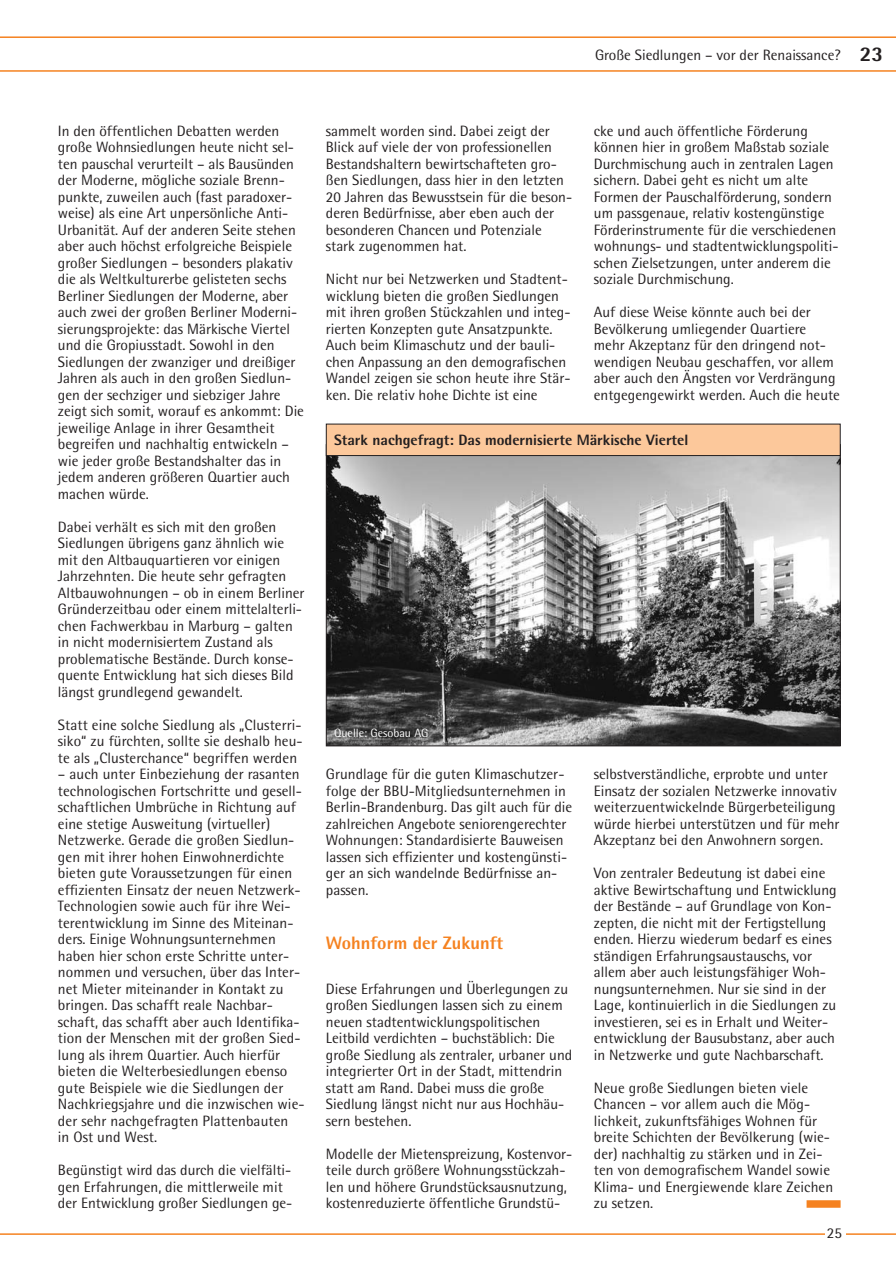
<style>
.page{position:relative;width:896px;height:1271px;background:#fff}
.page>*{position:absolute;margin:0;border:0;box-sizing:border-box;transform-origin:0 0}
.t1{font:800 18px "Rotis Semi Sans";color:#f58220}
.t2{font:15px/16.5px "Rotis Semi Sans";color:#231f20}
.t3{font:800 15px "Rotis Semi Sans";color:#231f20}
.t4{font:12px "Rotis Semi Sans";color:#fff}
.s1{font-weight:800;font-size:21px}
</style>
<div class="page">
<hr style="left:0;top:1233px;width:896px;height:2px;background:#f58220">
<svg style="left:0;top:36px;width:896px;height:36px"></svg>
<div style="left:825px;top:1215px;width:20px;height:30px;background:#fff"></div>
<div style="left:806px;top:1200px;width:34px;height:8px;background:#f58220"></div>
<img style="left:328px;top:456px;width:510px;height:288px">
<div style="left:326px;top:424px;width:514px;height:32px;background:#fcc89b"></div>
<div style="left:326px;top:424px;width:514px;height:32px;border:1px solid #231f20"></div>
<p class="t2" style="left:595px;top:47px;width:290px">Große Siedlungen – vor der Renaissance? <span class="s1">23</span></p>
<p class="t2" style="left:58px;top:122px;width:248px">In den öffentlichen Debatten werden große Wohnsiedlungen heute nicht sel&shy;ten pauschal verurteilt – als Bausünden der Moderne, mögliche soziale Brenn&shy;punkte, zuweilen auch (fast paradoxer&shy;weise) als eine Art unpersönliche Anti-Urbanität. Auf der anderen Seite stehen aber auch höchst erfolgreiche Beispiele großer Siedlungen – besonders plakativ die als Weltkulturerbe gelisteten sechs Berliner Siedlungen der Moderne, aber auch zwei der großen Berliner Moderni&shy;sierungsprojekte: das Märkische Viertel und die Gropiusstadt. Sowohl in den Siedlungen der zwanziger und dreißiger Jahren als auch in den großen Siedlun&shy;gen der sechziger und siebziger Jahre zeigt sich somit, worauf es ankommt: Die jeweilige Anlage in ihrer Gesamtheit begreifen und nachhaltig entwickeln – wie jeder große Bestandshalter das in jedem anderen größeren Quartier auch machen würde.</p>
<p class="t2" style="left:58px;top:518px;width:248px">Dabei verhält es sich mit den großen Siedlungen übrigens ganz ähnlich wie mit den Altbauquartieren vor einigen Jahrzehnten. Die heute sehr gefragten Altbauwohnungen – ob in einem Berliner Gründerzeitbau oder einem mittelalterli&shy;chen Fachwerkbau in Marburg – galten in nicht modernisiertem Zustand als problematische Bestände. Durch konse&shy;quente Entwicklung hat sich dieses Bild längst grundlegend gewandelt.</p>
<p class="t2" style="left:58px;top:716px;width:246px;text-align:justify">Statt eine solche Siedlung als „Clusterri&shy;siko“ zu fürchten, sollte sie deshalb heu&shy;te als „Clusterchance“ begriffen werden</p>
<p class="t2" style="left:58px;top:766px;width:248px">– auch unter Einbeziehung der rasanten technologischen Fortschritte und gesell&shy;schaftlichen Umbrüche in Richtung auf eine stetige Ausweitung (virtueller)<br>Netzwerke. Gerade die großen Siedlun&shy;gen mit ihrer hohen Einwohnerdichte bieten gute Voraussetzungen für einen effizienten Einsatz der neuen Netzwerk-Technologien sowie auch für ihre Wei&shy;terentwicklung im Sinne des Miteinan&shy;ders. Einige Wohnungsunternehmen haben hier schon erste Schritte unter&shy;nommen und versuchen, über das Inter&shy;net Mieter miteinander in Kontakt zu bringen. Das schafft reale Nachbar&shy;schaft, das schafft aber auch Identifika&shy;tion der Menschen mit der großen Sied&shy;lung als ihrem Quartier. Auch hierfür bieten die Welterbesiedlungen ebenso gute Beispiele wie die Siedlungen der Nachkriegsjahre und die inzwischen wie&shy;der sehr nachgefragten Plattenbauten<br>in Ost und West.</p>
<p class="t2" style="left:58px;top:1162px;width:236px">Begünstigt wird das durch die vielfälti&shy;gen Erfahrungen, die mittlerweile mit der Entwicklung großer Siedlungen ge-</p>
<p class="t2" style="left:326px;top:122px;width:248px">sammelt worden sind. Dabei zeigt der Blick auf viele der von professionellen Bestandshaltern bewirtschafteten gro&shy;ßen Siedlungen, dass hier in den letzten 20 Jahren das Bewusstsein für die beson&shy;deren Bedürfnisse, aber eben auch der besonderen Chancen und Potenziale stark zugenommen hat.</p>
<p class="t2" style="left:326px;top:271px;width:246px">Nicht nur bei Netzwerken und Stadtent&shy;wicklung bieten die großen Siedlungen mit ihren großen Stückzahlen und integ&shy;rierten Konzepten gute Ansatzpunkte.<br>Auch beim Klimaschutz und der bauli&shy;chen Anpassung an den demografischen Wandel zeigen sie schon heute ihre Stär&shy;ken. Die relativ hohe Dichte ist eine</p>
<p class="t2" style="left:594px;top:122px;width:246px">cke und auch öffentliche Förderung können hier in großem Maßstab soziale Durchmischung auch in zentralen Lagen sichern. Dabei geht es nicht um alte Formen der Pauschalförderung, sondern um passgenaue, relativ kostengünstige Förderinstrumente für die verschiedenen wohnungs- und stadtentwicklungspoliti&shy;schen Zielsetzungen, unter anderem die soziale Durchmischung.</p>
<p class="t2" style="left:594px;top:304px;width:248px">Auf diese Weise könnte auch bei der Bevölkerung umliegender Quartiere mehr Akzeptanz für den dringend not&shy;wendigen Neubau geschaffen, vor allem aber auch den Ängsten vor Verdrängung entgegengewirkt werden. Auch die heute</p>
<p class="t3" style="left:334px;top:430px;width:356px">Stark nachgefragt: Das modernisierte Märkische Viertel</p>
<p class="t4" style="left:334px;top:726px;width:96px">Quelle: Gesobau AG</p>
<p class="t2" style="left:326px;top:766px;width:248px">Grundlage für die guten Klimaschutzer&shy;folge der BBU-Mitgliedsunternehmen in Berlin-Brandenburg. Das gilt auch für die zahlreichen Angebote seniorengerechter Wohnungen: Standardisierte Bauweisen lassen sich effizienter und kostengünsti&shy;ger an sich wandelnde Bedürfnisse an&shy;passen.</p>
<p class="t1" style="left:326px;top:931px;width:179px">Wohnform der Zukunft</p>
<p class="t2" style="left:326px;top:980px;width:248px">Diese Erfahrungen und Überlegungen zu großen Siedlungen lassen sich zu einem neuen stadtentwicklungspolitischen Leitbild verdichten – buchstäblich: Die große Siedlung als zentraler, urbaner und integrierter Ort in der Stadt, mittendrin statt am Rand. Dabei muss die große Siedlung längst nicht nur aus Hochhäu&shy;sern bestehen.</p>
<p class="t2" style="left:326px;top:1145px;width:248px">Modelle der Mietenspreizung, Kostenvor&shy;teile durch größere Wohnungsstückzah&shy;len und höhere Grundstücksausnutzung, kostenreduzierte öffentliche Grundstü-</p>
<p class="t2" style="left:594px;top:766px;width:247px">selbstverständliche, erprobte und unter Einsatz der sozialen Netzwerke innovativ weiterzuentwickelnde Bürgerbeteiligung würde hierbei unterstützen und für mehr Akzeptanz bei den Anwohnern sorgen.</p>
<p class="t2" style="left:594px;top:865px;width:244px">Von zentraler Bedeutung ist dabei eine aktive Bewirtschaftung und Entwicklung der Bestände – auf Grundlage von Kon&shy;zepten, die nicht mit der Fertigstellung enden. Hierzu wiederum bedarf es eines ständigen Erfahrungsaustauschs, vor allem aber auch leistungsfähiger Woh&shy;nungsunternehmen. Nur sie sind in der Lage, kontinuierlich in die Siedlungen zu investieren, sei es in Erhalt und Weiter&shy;entwicklung der Bausubstanz, aber auch in Netzwerke und gute Nachbarschaft.</p>
<p class="t2" style="left:594px;top:1079px;width:241px">Neue große Siedlungen bieten viele Chancen – vor allem auch die Mög&shy;lichkeit, zukunftsfähiges Wohnen für breite Schichten der Bevölkerung (wie&shy;der) nachhaltig zu stärken und in Zei - ten von demografischem Wandel sowie Klima- und Energiewende klare Zeichen zu setzen.</p>
<p class="t2" style="left:827px;top:1225px;width:17px">25</p>
</div>
